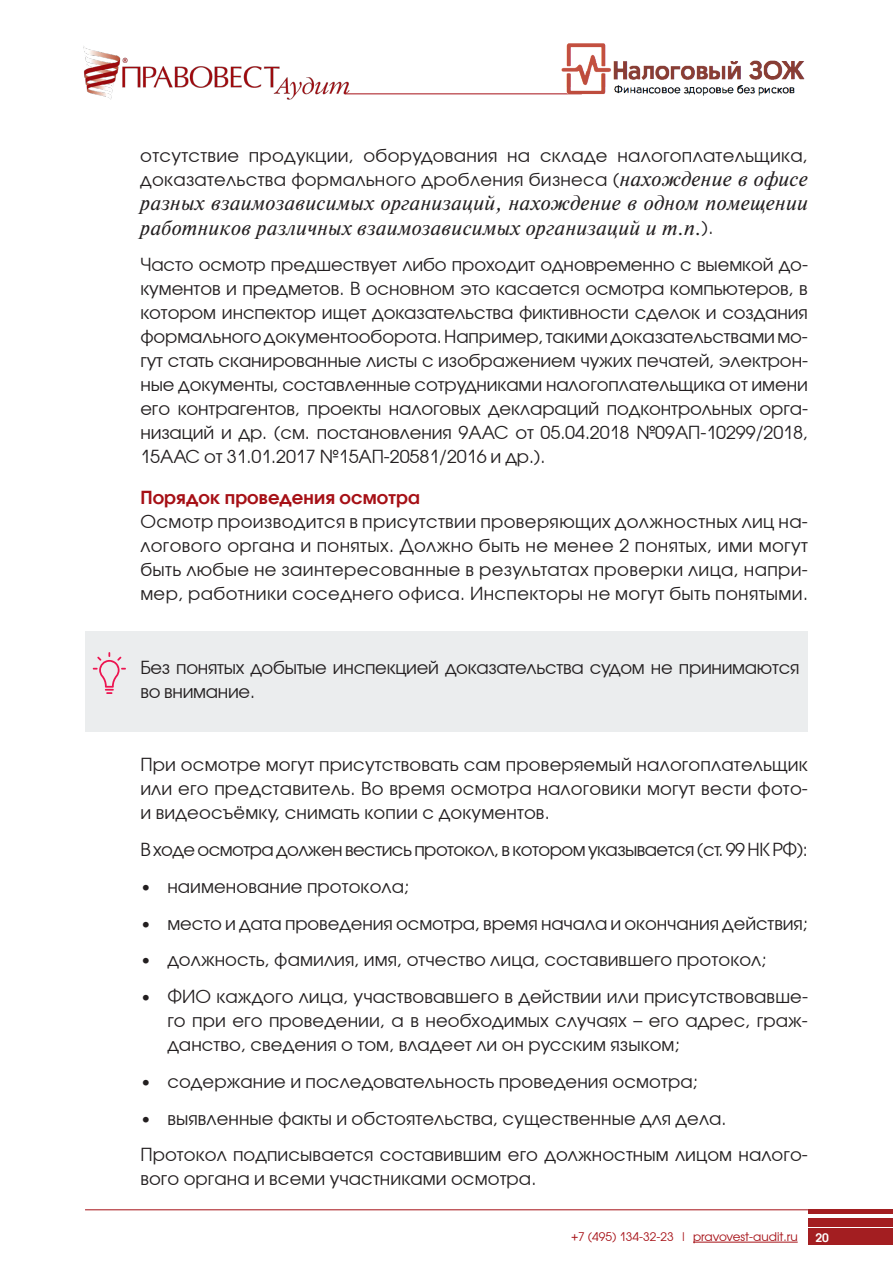
<style>
.page{position:relative;width:893px;height:1263px;background:#fff}
.page>*{position:absolute;margin:0;border:0;box-sizing:border-box;transform-origin:0 0}
.t1{font:italic 21px/24px "Newton";letter-spacing:.015em;color:#231f20}
.t2{font:18px/24px "Avant Garde Gothic C";letter-spacing:.005em;color:#231f20;text-align:justify}
.t3{font:18px/24px "Avant Garde Gothic C";letter-spacing:-.015em;color:#231f20}
.t4{font:18px "Avant Garde Gothic C";letter-spacing:-.03em;color:#231f20}
.t5{font:600 18px "Avant Garde Gothic C";letter-spacing:.005em;color:#a61016}
.t6{font:12px "Avant Garde Gothic C";color:#a61016}
.t7{font:600 12px "Avant Garde Gothic C";color:#fff}
.s1{font-family:"Newton";font-style:italic;font-size:21px}
.s2{font-family:"Avant Garde Gothic C";font-style:normal;font-size:18px}
</style>
<div class="page">
<div style="left:808px;top:1229px;width:85px;height:16px;background:#a31e21"></div>
<div style="left:808px;top:1219px;width:85px;height:8px;background:#a31e21"></div>
<div style="left:808px;top:1209px;width:85px;height:5px;background:#a31e21"></div>
<img style="left:83px;top:46px;width:271px;height:54px">
<hr style="left:693px;top:1242px;width:105px;height:1px;background:#a61016">
<hr style="left:345px;top:94px;width:237px;height:1px;background:#a61016">
<hr style="left:85px;top:1209px;width:723px;height:1px;background:#a61016">
<img style="left:553px;top:43px;width:252px;height:53px">
<div style="left:85px;top:631px;width:723px;height:101px;background:#ebedee"></div>
<svg style="left:93px;top:652px;width:33px;height:42px"></svg>
<p class="t2" style="left:140px;top:144px;width:669px">отсутствие продукции, оборудования на складе налогоплательщика, доказательства формального дробления бизнеса (<span class="s1">нахождение в офисе</span></p>
<p class="t1" style="left:140px;top:191px;width:669px">разных взаимозависимых организаций, нахождение в одном помещении работников различных взаимозависимых организаций и т.п.<span class="s2">).</span></p>
<p class="t2" style="left:140px;top:253px;width:669px">Часто осмотр предшествует либо проходит одновременно с выемкой до&shy;кументов и предметов. В основном это касается осмотра компьютеров, в котором инспектор ищет доказательства фиктивности сделок и создания формального документооборота. Например, такими доказательствами мо&shy;гут стать сканированные листы с изображением чужих печатей, электрон&shy;ные документы, составленные сотрудниками налогоплательщика от имени его контрагентов, проекты налоговых деклараций подконтрольных орга&shy;низаций и др. (см. постановления 9ААС от 05.04.2018 №09АП-10299/2018, 15ААС от 31.01.2017 №15АП-20581/2016 и др.).</p>
<p class="t5" style="left:140px;top:487px;width:281px">Порядок проведения осмотра</p>
<p class="t2" style="left:140px;top:510px;width:669px">Осмотр производится в присутствии проверяющих должностных лиц на&shy;логового органа и понятых. Должно быть не менее 2 понятых, ими могут быть любые не заинтересованные в результатах проверки лица, напри&shy;мер, работники соседнего офиса. Инспекторы не могут быть понятыми.</p>
<p class="t3" style="left:140px;top:655px;width:661px">Без понятых добытые инспекцией доказательства судом не принимаются во внимание.</p>
<p class="t2" style="left:140px;top:753px;width:669px">При осмотре могут присутствовать сам проверяемый налогоплательщик или его представитель. Во время осмотра налоговики могут вести фото&shy;и видеосъёмку, снимать копии с документов.</p>
<p class="t4" style="left:140px;top:839px;width:669px">В ходе осмотра должен вестись протокол, в котором указывается (ст. 99 НК РФ):</p>
<p class="t2" style="left:140px;top:874px;width:270px">• наименование протокола;</p>
<p class="t2" style="left:140px;top:911px;width:669px">• место и дата проведения осмотра, время начала и окончания действия;</p>
<p class="t2" style="left:140px;top:948px;width:628px">• должность, фамилия, имя, отчество лица, составившего протокол;</p>
<p class="t2" style="left:167px;top:984px;width:642px;text-indent:-27px">• ФИО каждого лица, участвовавшего в действии или присутствовавше&shy;го при его проведении, а в необходимых случаях – его адрес, граж&shy;данство, сведения о том, владеет ли он русским языком;</p>
<p class="t2" style="left:140px;top:1069px;width:559px">• содержание и последовательность проведения осмотра;</p>
<p class="t2" style="left:140px;top:1099px;width:669px;line-height:36.8px">• выявленные факты и обстоятельства, существенные для дела.<br>Протокол подписывается составившим его должностным лицом налого-</p>
<p class="t2" style="left:140px;top:1167px;width:397px">вого органа и всеми участниками осмотра.</p>
<p class="t6" style="left:571px;top:1230px;width:228px">+7 (495) 134-32-23 | pravovest-audit.ru</p>
<p class="t7" style="left:815px;top:1230px;width:15px">20</p>
</div>
